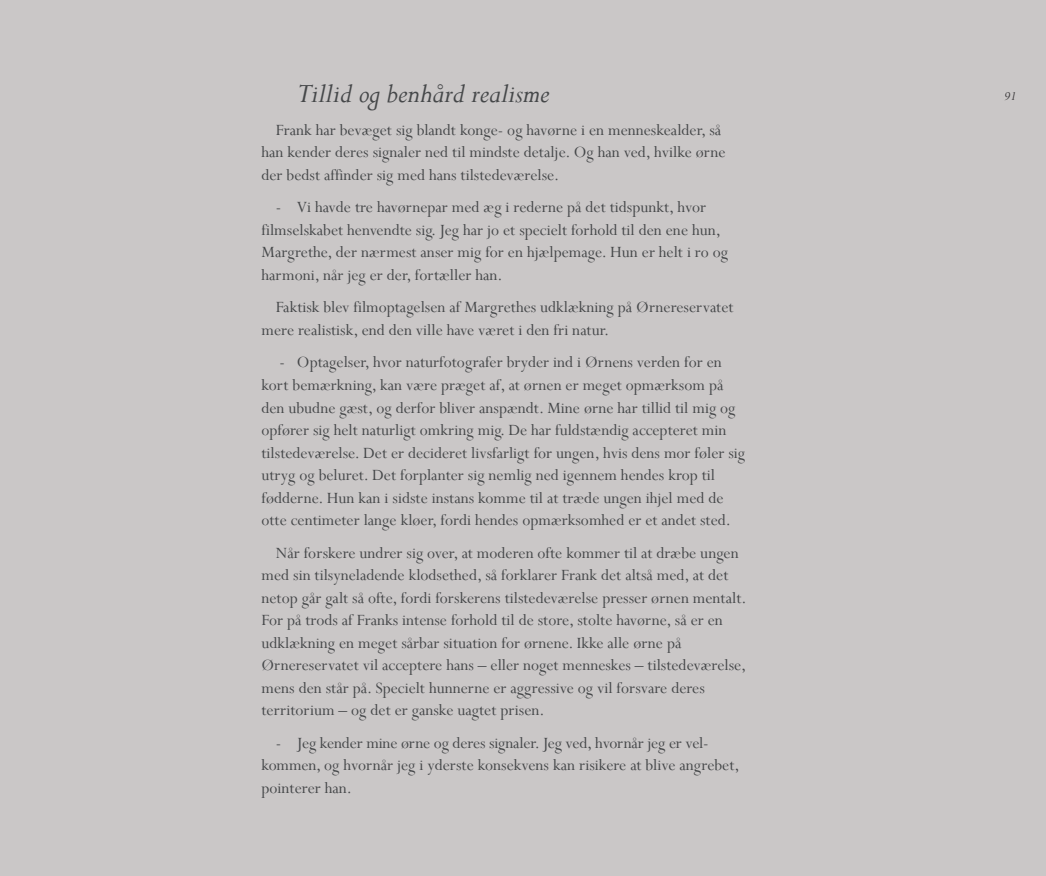
<style>
.page{position:relative;width:1046px;height:876px;background:#fff}
.page>*{position:absolute;margin:0;border:0;box-sizing:border-box;transform-origin:0 0}
.t1{font:italic 30px "Perpetua";color:#454749}
.t2{font:17.5px/22.5px "Perpetua";color:#454749}
.t3{font:italic 13.75px "Perpetua";color:#231f20}
</style>
<div class="page">
<div style="left:0;top:0;width:1045px;height:875px;background:#cac7c7"></div>
<div style="left:1004px;top:92px;width:10px;height:8px;background:#cac7c7"></div>
<p class="t1" style="left:297px;top:75px;width:254px">Tillid og benhård realisme</p>
<p class="t3" style="left:1004px;top:87px;width:14px">91</p>
<p class="t2" style="left:261px;top:118px;width:465px;text-indent:14px">Frank har bevæget sig blandt konge- og havørne i en menneskealder, så han kender deres signaler ned til mindste detalje. Og han ved, hvilke ørne der bedst affinder sig med hans tilstedeværelse.</p>
<p class="t2" style="left:261px;top:195px;width:468px;text-indent:14px">- Vi havde tre havørnepar med æg i rederne på det tidspunkt, hvor filmselskabet henvendte sig. Jeg har jo et specielt forhold til den ene hun, Margrethe, der nærmest anser mig for en hjælpemage. Hun er helt i ro og harmoni, når jeg er der, fortæller han.</p>
<p class="t2" style="left:261px;top:296px;width:473px;text-indent:14px">Faktisk blev filmoptagelsen af Margrethes udklækning på Ørnereservatet mere realistisk, end den ville have været i den fri natur.</p>
<p class="t2" style="left:261px;top:351px;width:485px;text-indent:18px">- Optagelser, hvor naturfotografer bryder ind i Ørnens verden for en kort bemærkning, kan være præget af, at ørnen er meget opmærksom på den ubudne gæst, og derfor bliver anspændt. Mine ørne har tillid til mig og opfører sig helt naturligt omkring mig. De har fuldstændig accepteret min tilstedeværelse. Det er decideret livsfarligt for ungen, hvis dens mor føler sig utryg og beluret. Det forplanter sig nemlig ned igennem hendes krop til fødderne. Hun kan i sidste instans komme til at træde ungen ihjel med de otte centimeter lange kløer, fordi hendes opmærksomhed er et andet sted.</p>
<p class="t2" style="left:261px;top:541px;width:486px;text-indent:14px">Når forskere undrer sig over, at moderen ofte kommer til at dræbe ungen med sin tilsyneladende klodsethed, så forklarer Frank det altså med, at det netop går galt så ofte, fordi forskerens tilstedeværelse presser ørnen mentalt.<br>For på trods af Franks intense forhold til de store, stolte havørne, så er en udklækning en meget sårbar situation for ørnene. Ikke alle ørne på Ørnereservatet vil acceptere hans – eller noget menneskes – tilstedeværelse, mens den står på. Specielt hunnerne er aggressive og vil forsvare deres territorium – og det er ganske uagtet prisen.</p>
<p class="t2" style="left:261px;top:731px;width:479px;text-indent:14px">- Jeg kender mine ørne og deres signaler. Jeg ved, hvornår jeg er vel&shy;kommen, og hvornår jeg i yderste konsekvens kan risikere at blive angrebet, pointerer han.</p>
</div>
